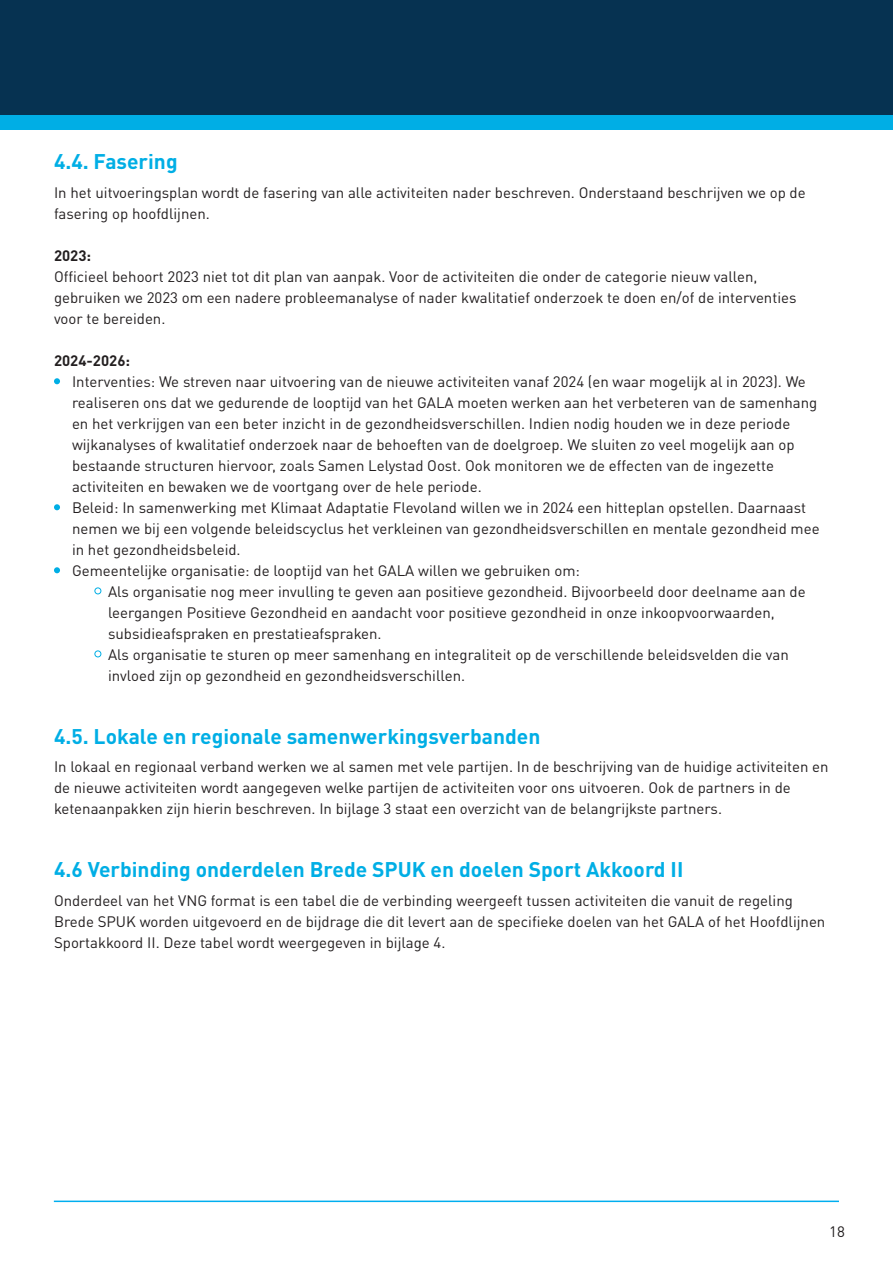
<style>
.page{position:relative;width:893px;height:1263px;background:#fff}
.page>*{position:absolute;margin:0;border:0;box-sizing:border-box;transform-origin:0 0}
.t1{font:700 21px "DIN Pro";color:#00aee5}
.t2{font:15px/21px "DIN Pro";color:#231f20}
.t3{font:700 15px "DIN Pro";color:#231f20}
</style>
<div class="page">
<hr style="left:54px;top:1200px;width:785px;height:2px;background:#00aeef">
<div style="left:0;top:99px;width:893px;height:31px;background:#00aee5"></div>
<div style="left:0;top:0;width:893px;height:114px;background:#063251"></div>
<svg style="left:54px;top:378px;width:6px;height:6px"></svg>
<svg style="left:54px;top:504px;width:6px;height:6px"></svg>
<svg style="left:54px;top:567px;width:6px;height:6px"></svg>
<div style="left:94px;top:587px;width:7px;height:7px;border:1px solid #00aee5;border-radius:50%"></div>
<div style="left:94px;top:650px;width:7px;height:7px;border:1px solid #00aee5;border-radius:50%"></div>
<p class="t1" style="left:54px;top:144px;width:125px">4.4. Fasering</p>
<p class="t2" style="left:54px;top:180px;width:753px">In het uitvoeringsplan wordt de fasering van alle activiteiten nader beschreven. Onderstaand beschrijven we op de fasering op hoofdlijnen.</p>
<p class="t3" style="left:54px;top:243px;width:39px">2023:</p>
<p class="t2" style="left:54px;top:264px;width:705px">Officieel behoort 2023 niet tot dit plan van aanpak. Voor de activiteiten die onder de categorie nieuw vallen,</p>
<p class="t2" style="left:54px;top:285px;width:744px">gebruiken we 2023 om een nadere probleemanalyse of nader kwalitatief onderzoek te doen en/of de interventies</p>
<p class="t2" style="left:54px;top:306px;width:113px">voor te bereiden.</p>
<p class="t3" style="left:54px;top:348px;width:78px">2024-2026:</p>
<p class="t2" style="left:72px;top:369px;width:747px">Interventies: We streven naar uitvoering van de nieuwe activiteiten vanaf 2024 (en waar mogelijk al in 2023). We realiseren ons dat we gedurende de looptijd van het GALA moeten werken aan het verbeteren van de samenhang en het verkrijgen van een beter inzicht in de gezondheidsverschillen. Indien nodig houden we in deze periode wijkanalyses of kwalitatief onderzoek naar de behoeften van de doelgroep. We sluiten zo veel mogelijk aan op bestaande structuren hiervoor, zoals Samen Lelystad Oost. Ook monitoren we de effecten van de ingezette activiteiten en bewaken we de voortgang over de hele periode.</p>
<p class="t2" style="left:72px;top:495px;width:749px">Beleid: In samenwerking met Klimaat Adaptatie Flevoland willen we in 2024 een hitteplan opstellen. Daarnaast nemen we bij een volgende beleidscyclus het verkleinen van gezondheidsverschillen en mentale gezondheid mee in het gezondheidsbeleid.</p>
<p class="t2" style="left:72px;top:558px;width:509px">Gemeentelijke organisatie: de looptijd van het GALA willen we gebruiken om:</p>
<p class="t2" style="left:108px;top:579px;width:699px">Als organisatie nog meer invulling te geven aan positieve gezondheid. Bijvoorbeeld door deelname aan de leergangen Positieve Gezondheid en aandacht voor positieve gezondheid in onze inkoopvoorwaarden, subsidieafspraken en prestatieafspraken.</p>
<p class="t2" style="left:108px;top:642px;width:682px">Als organisatie te sturen op meer samenhang en integraliteit op de verschillende beleidsvelden die van invloed zijn op gezondheid en gezondheidsverschillen.</p>
<p class="t1" style="left:54px;top:719px;width:488px">4.5. Lokale en regionale samenwerkingsverbanden</p>
<p class="t2" style="left:54px;top:755px;width:776px">In lokaal en regionaal verband werken we al samen met vele partijen. In de beschrijving van de huidige activiteiten en de nieuwe activiteiten wordt aangegeven welke partijen de activiteiten voor ons uitvoeren. Ook de partners in de ketenaanpakken zijn hierin beschreven. In bijlage 3 staat een overzicht van de belangrijkste partners.</p>
<p class="t1" style="left:54px;top:852px;width:631px">4.6 Verbinding onderdelen Brede SPUK en doelen Sport Akkoord II</p>
<p class="t2" style="left:54px;top:888px;width:740px">Onderdeel van het VNG format is een tabel die de verbinding weergeeft tussen activiteiten die vanuit de regeling</p>
<p class="t2" style="left:54px;top:909px;width:773px">Brede SPUK worden uitgevoerd en de bijdrage die dit levert aan de specifieke doelen van het GALA of het Hoofdlijnen<br>Sportakkoord II. Deze tabel wordt weergegeven in bijlage 4.</p>
<p class="t2" style="left:829px;top:1219px;width:17px">18</p>
</div>
